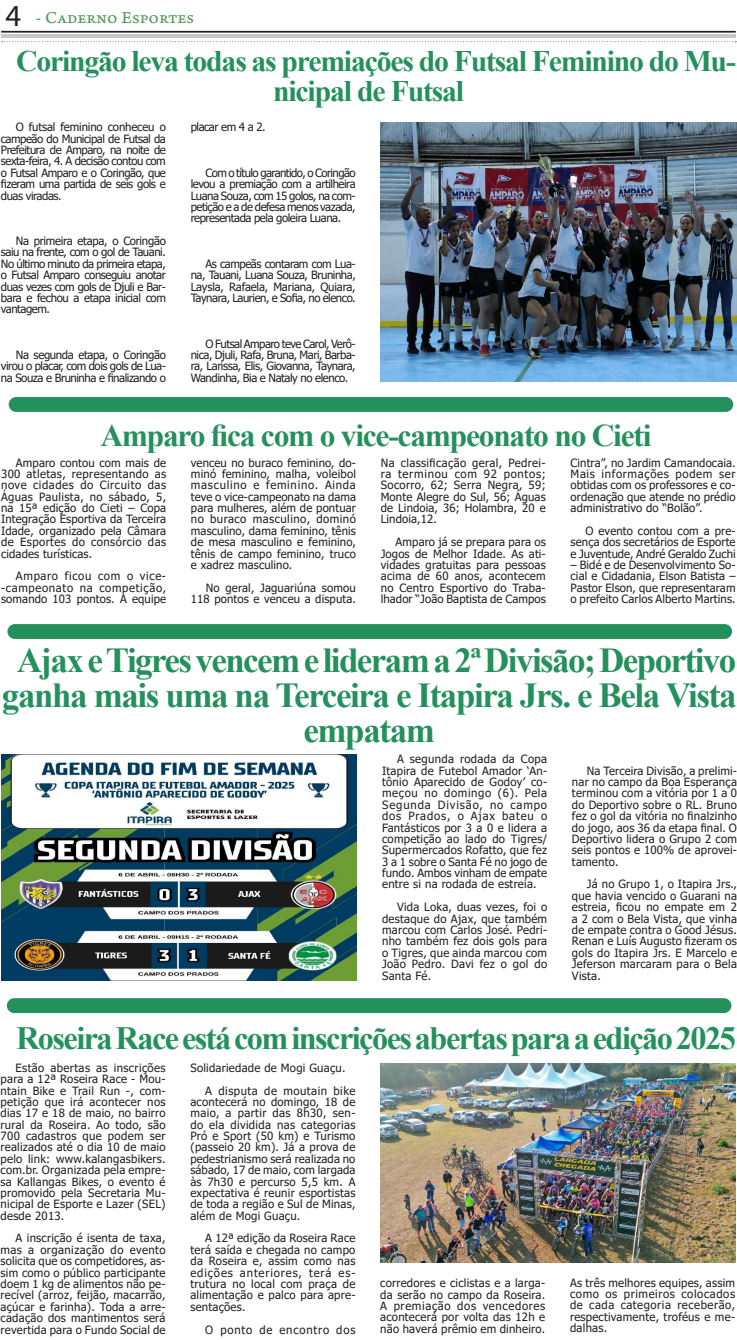
<style>
.page{position:relative;width:737px;height:1340px;background:#fff}
.page>*{position:absolute;margin:0;border:0;box-sizing:border-box;transform-origin:0 0}
.t1{font:700 35px/35px "Times New Roman";letter-spacing:-.045em;color:#24915c;text-align:center}
.t2{font:700 32.38px "Times New Roman";letter-spacing:-.05em;color:#24915c}
.t3{font:700 31.5px "Times New Roman";letter-spacing:-.04em;color:#24915c}
.t4{font:700 29.75px/29.8px "Times New Roman";letter-spacing:-.04em;color:#24915c;text-align:center}
.t5{font:17.5px "Arno Pro Caption";color:#539d57}
.t6{font:11.38px/11.4px "Tahoma";letter-spacing:.01em;color:#231f20;text-align:justify}
.t7{font:11.38px "Tahoma";letter-spacing:.07em;color:#231f20}
.t8{font:11.38px "Tahoma";letter-spacing:-.04em;color:#231f20}
.s1{font-family:"Myriad Pro";font-size:30.62px;color:#231f20}
</style>
<div class="page">
<hr style="left:1px;top:35px;width:734px;height:3px;background:#c7c8ca">
<hr style="left:1px;top:31px;width:734px;height:2px;background:#231f20">
<svg style="left:2px;top:41px;width:734px;height:1px"></svg>
<div style="left:9px;top:397px;width:724px;height:15px;background:#24915c;border-radius:7px"></div>
<div style="left:7px;top:624px;width:725px;height:15px;background:#24915c;border-radius:7px"></div>
<img style="left:381px;top:123px;width:355px;height:259px">
<img style="left:1px;top:754px;width:355px;height:226px">
<div style="left:7px;top:998px;width:724px;height:15px;background:#24915c;border-radius:7px"></div>
<img style="left:381px;top:1063px;width:354px;height:199px">
<h3 class="t5" style="left:6px;top:7px;width:190px"><span class="s1">4</span> - Caderno Esportes</h3>
<h3 class="t4" style="left:16px;top:45px;width:721px">Coringão leva todas as premiações do Futsal Feminino do Mu&shy;nicipal de Futsal</h3>
<p class="t6" style="left:1px;top:122px;width:166px;text-indent:15px">O futsal feminino conheceu o campeão do Municipal de Futsal da Prefeitura de Amparo, na noite de sexta-feira, 4. A decisão contou com o Futsal Amparo e o Coringão, que fizeram uma partida de seis gols e duas viradas.</p>
<p class="t6" style="left:1px;top:236px;width:166px;text-indent:15px">Na primeira etapa, o Coringão saiu na frente, com o gol de Tauani.<br>No último minuto da primeira etapa, o Futsal Amparo conseguiu anotar duas vezes com gols de Djuli e Bar&shy;bara e fechou a etapa inicial com vantagem.</p>
<p class="t6" style="left:1px;top:350px;width:166px;text-indent:15px">Na segunda etapa, o Coringão virou o placar, com dois gols de Lua&shy;na Souza e Bruninha e finalizando o</p>
<p class="t8" style="left:191px;top:119px;width:76px">placar em 4 a 2.</p>
<p class="t6" style="left:191px;top:168px;width:166px;text-indent:15px">Com o título garantido, o Coringão levou a premiação com a artilheira Luana Souza, com 15 golos, na com&shy;petição e a de defesa menos vazada, representada pela goleira Luana.</p>
<p class="t6" style="left:191px;top:259px;width:167px;text-indent:15px">As campeãs contaram com Lua&shy;na, Tauani, Luana Souza, Bruninha, Laysla, Rafaela, Mariana, Quiara, Taynara, Laurien, e Sofia, no elenco.</p>
<p class="t6" style="left:191px;top:338px;width:166px;text-indent:15px">O Futsal Amparo teve Carol, Verô&shy;nica, Djuli, Rafa, Bruna, Mari, Barba&shy;ra, Larissa, Elis, Giovanna, Taynara, Wandinha, Bia e Nataly no elenco.</p>
<h3 class="t3" style="left:100px;top:412px;width:552px">Amparo fica com o vice-campeonato no Cieti</h3>
<p class="t6" style="left:1px;top:457px;width:166px;text-indent:15px">Amparo contou com mais de 300 atletas, representando as nove cidades do Circuito das Águas Paulista, no sábado, 5, na 15ª edição do Cieti – Copa Integração Esportiva da Terceira Idade, organizado pela Câmara de Esportes do consórcio das cidades turísticas.</p>
<p class="t6" style="left:1px;top:571px;width:166px;text-indent:15px">Amparo ficou com o vice--campeonato na competição, somando 103 pontos. A equipe</p>
<p class="t6" style="left:381px;top:457px;width:166px">Na classificação geral, Pedrei&shy;ra terminou com 92 pontos; Socorro, 62; Serra Negra, 59; Monte Alegre do Sul, 56; Águas de Lindoia, 36; Holambra, 20 e Lindoia,12.</p>
<p class="t6" style="left:381px;top:537px;width:166px;text-indent:15px">Amparo já se prepara para os Jogos de Melhor Idade. As ati&shy;vidades gratuitas para pessoas acima de 60 anos, acontecem no Centro Esportivo do Traba&shy;lhador “João Baptista de Campos</p>
<p class="t6" style="left:191px;top:457px;width:166px">venceu no buraco feminino, do&shy;minó feminino, malha, voleibol masculino e feminino. Ainda teve o vice-campeonato na dama para mulheres, além de pontuar no buraco masculino, dominó masculino, dama feminino, tênis de mesa masculino e feminino, tênis de campo feminino, truco e xadrez masculino.</p>
<p class="t6" style="left:191px;top:582px;width:166px;text-align:right">No geral, Jaguariúna somou<br>118 pontos e venceu a disputa.</p>
<p class="t6" style="left:570px;top:457px;width:166px">Cintra”, no Jardim Camandocaia.<br>Mais informações podem ser obtidas com os professores e co&shy;ordenação que atende no prédio administrativo do “Bolão”.</p>
<p class="t6" style="left:570px;top:525px;width:166px;text-indent:15px">O evento contou com a pre&shy;sença dos secretários de Esporte e Juventude, André Geraldo Zuchi</p>
<p class="t6" style="left:570px;top:559px;width:166px">– Bidé e de Desenvolvimento So&shy;cial e Cidadania, Elson Batista – Pastor Elson, que representaram o prefeito Carlos Alberto Martins.</p>
<h1 class="t1" style="left:2px;top:641px;width:736px">Ajax e Tigres vencem e lideram a 2ª Divisão; Deportivo ganha mais uma na Terceira e Itapira Jrs. e Bela Vista empatam</h1>
<p class="t6" style="left:382px;top:754px;width:166px;text-indent:15px">A segunda rodada da Copa Itapira de Futebol Amador ‘An&shy;tônio Aparecido de Godoy’ co&shy;meçou no domingo (6). Pela Segunda Divisão, no campo dos Prados, o Ajax bateu o Fantásticos por 3 a 0 e lidera a competição ao lado do Tigres/ Supermercados Rofatto, que fez 3 a 1 sobre o Santa Fé no jogo de fundo. Ambos vinham de empate entre si na rodada de estreia.</p>
<p class="t6" style="left:382px;top:902px;width:166px;text-indent:15px">Vida Loka, duas vezes, foi o destaque do Ajax, que também marcou com Carlos José. Pedri&shy;nho também fez dois gols para o Tigres, que ainda marcou com João Pedro. Davi fez o gol do Santa Fé.</p>
<p class="t6" style="left:572px;top:765px;width:166px;text-indent:15px">Na Terceira Divisão, a prelimi&shy;nar no campo da Boa Esperança terminou com a vitória por 1 a 0 do Deportivo sobre o RL. Bruno fez o gol da vitória no finalzinho do jogo, aos 36 da etapa final. O Deportivo lidera o Grupo 2 com seis pontos e 100% de aprovei&shy;tamento.</p>
<p class="t6" style="left:572px;top:879px;width:166px;text-indent:15px">Já no Grupo 1, o Itapira Jrs., que havia vencido o Guarani na estreia, ficou no empate em 2 a 2 com o Bela Vista, que vinha de empate contra o Good Jésus.<br>Renan e Luís Augusto fizeram os gols do Itapira Jrs. E Marcelo e Jeferson marcaram para o Bela Vista.</p>
<h2 class="t2" style="left:16px;top:1015px;width:721px">Roseira Race está com inscrições abertas para a edição 2025</h2>
<p class="t6" style="left:1px;top:1062px;width:166px;text-indent:15px">Estão abertas as inscrições para a 12ª Roseira Race - Mou&shy;ntain Bike e Trail Run -, com&shy;petição que irá acontecer nos dias 17 e 18 de maio, no bairro rural da Roseira. Ao todo, são 700 cadastros que podem ser realizados até o dia 10 de maio pelo link: www.kalangasbikers. com.br. Organizada pela empre&shy;sa Kallangas Bikes, o evento é promovido pela Secretaria Mu&shy;nicipal de Esporte e Lazer (SEL) desde 2013.</p>
<p class="t6" style="left:1px;top:1233px;width:166px;text-indent:15px">A inscrição é isenta de taxa, mas a organização do evento solicita que os competidores, as&shy;sim como o público participante doem 1 kg de alimentos não pe&shy;recível (arroz, feijão, macarrão, açúcar e farinha). Toda a arre&shy;cadação dos mantimentos será revertida para o Fundo Social de</p>
<p class="t6" style="left:205px;top:1056px;width:152px;line-height:22.8px;text-indent:-15px">Solidariedade de Mogi Guaçu.<br>A disputa de moutain bike</p>
<p class="t6" style="left:190px;top:1096px;width:166px">acontecerá no domingo, 18 de maio, a partir das 8h30, sen&shy;do ela dividida nas categorias Pró e Sport (50 km) e Turismo (passeio 20 km). Já a prova de pedestrianismo será realizada no sábado, 17 de maio, com largada às 7h30 e percurso 5,5 km. A expectativa é reunir esportistas de toda a região e Sul de Minas, além de Mogi Guaçu.</p>
<p class="t6" style="left:190px;top:1233px;width:166px;text-indent:15px">A 12ª edição da Roseira Race terá saída e chegada no campo da Roseira e, assim como nas edições anteriores, terá es&shy;trutura no local com praça de alimentação e palco para apre&shy;sentações.</p>
<p class="t7" style="left:205px;top:1321px;width:152px">O ponto de encontro dos</p>
<p class="t6" style="left:380px;top:1277px;width:166px">corredores e ciclistas e a larga&shy;da serão no campo da Roseira.<br>A premiação dos vencedores acontecerá por volta das 12h e não haverá prêmio em dinheiro.</p>
<p class="t6" style="left:570px;top:1277px;width:166px">As três melhores equipes, assim como os primeiros colocados de cada categoria receberão, respectivamente, troféus e me&shy;dalhas.</p>
</div>
